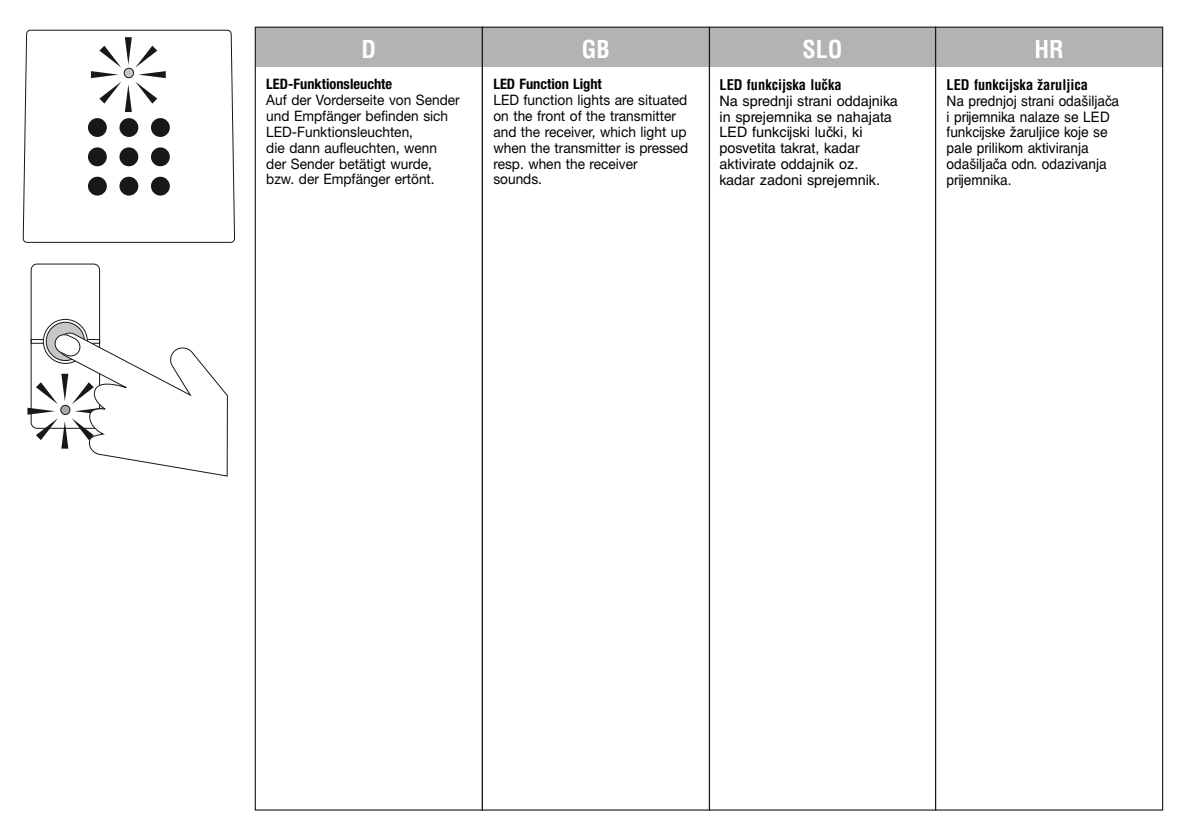
<style>
.page{position:relative;width:1191px;height:840px;background:#fff}
.page>*{position:absolute;margin:0;border:0;box-sizing:border-box;transform-origin:0 0}
.t1{font:700 condensed 24px "Helvetica";color:#fff}
.t2{font:14.4px/15.8px "Helvetica Neue";color:#000206;scale:.95 1}
.t3{font:14.4px/15.8px "Helvetica LTCE";color:#000206}
.t4{font:14.4px/15.8px "Helvetica LTCE";color:#000206;scale:.95 1}
.t5{font:700 condensed 14.4px "Helvetica LTCE";color:#000206}
.t6{font:700 condensed 14.4px "Helvetica Neue";color:#000206}
</style>
<div class="page">
<div style="left:31px;top:263px;width:69px;height:165px;border:1px solid #1a171c;border-radius:6px"></div>
<svg style="left:43px;top:319px;width:44px;height:44px"></svg>
<svg style="left:46px;top:322px;width:38px;height:38px"></svg>
<div style="left:46px;top:321px;width:39px;height:40px;border:1px solid #1a171c;border-radius:50%"></div>
<svg style="left:22px;top:29px;width:213px;height:214px"></svg>
<div style="left:124px;top:68px;width:10px;height:10px;background:#c6c7c8;border-radius:50%"></div>
<div style="left:124px;top:68px;width:10px;height:10px;border:1px solid #1a171c;border-radius:50%"></div>
<div style="left:88px;top:118px;width:19px;height:19px;background:#1a171c;border-radius:50%"></div>
<div style="left:88px;top:147px;width:19px;height:19px;background:#1a171c;border-radius:50%"></div>
<div style="left:88px;top:177px;width:19px;height:18px;background:#1a171c;border-radius:50%"></div>
<div style="left:119px;top:118px;width:19px;height:19px;background:#1a171c;border-radius:50%"></div>
<div style="left:119px;top:147px;width:19px;height:19px;background:#1a171c;border-radius:50%"></div>
<div style="left:119px;top:177px;width:19px;height:18px;background:#1a171c;border-radius:50%"></div>
<div style="left:151px;top:118px;width:19px;height:19px;background:#1a171c;border-radius:50%"></div>
<div style="left:151px;top:147px;width:19px;height:19px;background:#1a171c;border-radius:50%"></div>
<div style="left:151px;top:177px;width:19px;height:18px;background:#1a171c;border-radius:50%"></div>
<svg style="left:27px;top:331px;width:201px;height:146px"></svg>
<div style="left:255px;top:27px;width:907px;height:39px;background:#b1b3b4"></div>
<div style="left:935px;top:27px;width:228px;height:783px;border:1px solid #1a171c"></div>
<h1 class="t1" style="left:361px;top:34px;width:16px">D</h1>
<h1 class="t1" style="left:582px;top:34px;width:30px">GB</h1>
<h1 class="t1" style="left:802px;top:34px;width:42px">SLO</h1>
<h1 class="t1" style="left:1034px;top:35px;width:31px">HR</h1>
<p class="t6" style="left:266px;top:76px;width:127px">LED-Funktionsleuchte</p>
<p class="t2" style="left:266px;top:92px;width:205px">Auf der Vorderseite von Sender und Empfänger befinden sich<br>LED-Funktionsleuchten,<br>die dann aufleuchten, wenn der Sender betätigt wurde, bzw. der Empfänger ertönt.</p>
<p class="t5" style="left:719px;top:76px;width:124px">LED funkcijska lučka</p>
<p class="t3" style="left:719px;top:93px;width:180px">Na sprednji strani oddajnika in sprejemnika se nahajata<br>LED funkcijski lučki, ki posvetita takrat, kadar aktivirate oddajnik oz.<br>kadar zadoni sprejemnik.</p>
<p class="t5" style="left:946px;top:76px;width:143px">LED funkcijska žaruljica</p>
<p class="t4" style="left:946px;top:93px;width:183px">Na prednjoj strani odašiljača i prijemnika nalaze se LED funkcijske žaruljice koje se pale prilikom aktiviranja odašiljača odn. odazivanja prijemnika.</p>
<p class="t6" style="left:493px;top:76px;width:110px">LED Function Light</p>
<p class="t2" style="left:493px;top:92px;width:207px">LED function lights are situated on the front of the transmitter and the receiver, which light up when the transmitter is pressed resp. when the receiver sounds.</p>
</div>
